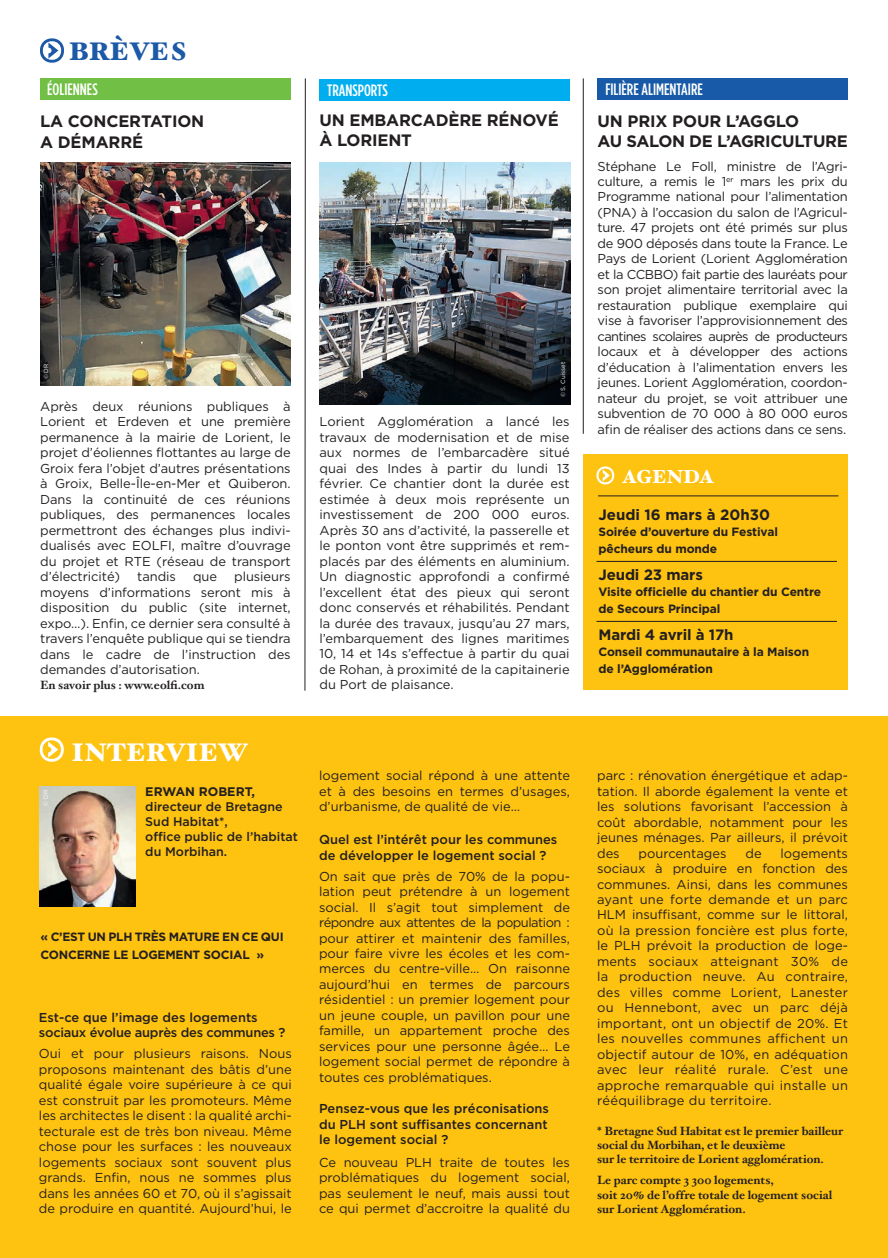
<style>
.page{position:relative;width:888px;height:1258px;background:#fff}
.page>*{position:absolute;margin:0;border:0;box-sizing:border-box;transform-origin:0 0}
.t1{font:900 25.5px "Hoefler Text";color:#fff}
.t2{font:900 25.5px "Hoefler Text";color:#1c59a7}
.t3{font:900 18.9px "Hoefler Text";color:#fff}
.t4{font:700 16.5px/19.8px "Gotham";letter-spacing:-.01em;color:#231f20}
.t5{font:500 16.5px "Gotham Condensed";color:#fff}
.t6{font:700 15px "Gotham";letter-spacing:-.01em;color:#231f20}
.t7{font:12.9px/15.5px "Gotham";color:#231f20;text-align:justify}
.t8{font:500 12.9px/15.5px "Gotham";color:#231f20}
.t9{font:500 12.9px/15.5px "Gotham";letter-spacing:-.02em;color:#231f20}
.t10{font:500 12.45px/15px "Gotham";color:#231f20}
.t11{font:700 12.45px "Gotham";color:#231f20}
.t12{font:700 12px/14.4px "Hoefler Text";color:#231f20}
.t13{font:700 12px/16.5px "Gotham";letter-spacing:-.01em;color:#231f20}
.t14{font:6px "Gotham";color:#fff}
</style>
<div class="page">
<div style="left:0;top:716px;width:888px;height:542px;background:#fec210"></div>
<svg style="left:40px;top:737px;width:24px;height:25px"></svg>
<img style="left:39px;top:786px;width:96px;height:120px">
<svg style="left:40px;top:38px;width:24px;height:25px"></svg>
<img style="left:40px;top:162px;width:250px;height:224px">
<div style="left:597px;top:78px;width:251px;height:22px;background:#185aa7"></div>
<div style="left:584px;top:454px;width:264px;height:236px;background:#fec210"></div>
<hr style="left:305px;top:78px;width:1px;height:613px;background:#231f20">
<hr style="left:583px;top:78px;width:1px;height:356px;background:#231f20">
<svg style="left:596px;top:466px;width:18px;height:18px"></svg>
<div style="left:40px;top:78px;width:251px;height:22px;background:#71bf44"></div>
<hr style="left:598px;top:496px;width:240px;height:1px;background:#231f20">
<hr style="left:596px;top:561px;width:241px;height:1px;background:#231f20">
<hr style="left:596px;top:621px;width:241px;height:1px;background:#231f20">
<div style="left:319px;top:79px;width:251px;height:22px;background:#00aeef"></div>
<img style="left:319px;top:162px;width:251px;height:243px">
<h1 class="t2" style="left:69px;top:37px;width:120px">BRÈVES</h1>
<p class="t5" style="left:47px;top:80px;width:52px">ÉOLIENNES</p>
<p class="t4" style="left:40px;top:111px;width:101px">La concertat</p>
<p class="t4" style="left:172px;top:111px;width:34px">ion</p>
<p class="t4" style="left:40px;top:132px;width:55px">a démarr</p>
<p class="t4" style="left:132px;top:132px;width:13px">é</p>
<p class="t5" style="left:327px;top:81px;width:62px">TRANSPORTS</p>
<p class="t4" style="left:319px;top:110px;width:241px">Un em barcadère rénové à Lorient</p>
<p class="t14" style="left:43px;top:379px;width:17px;rotate:-90deg">© DR</p>
<p class="t7" style="left:40px;top:398px;width:252px">Après deux réunions publiques à Lorient et Erdeven et une première permanence à la mairie de Lorient, le projet d’éoliennes flottantes au large de Groix fera l’objet d’autres présentations à Groix, Belle-Île-en-Mer et Quiberon.<br>Dans la continuité de ces réunions publiques, des permanences locales permettront des échanges plus indivi&shy;dualisés avec EOLFI, maître d’ouvrage du projet et RTE (réseau de transport d’électricité)</p>
<p class="t7" style="left:40px;top:569px;width:252px;text-indent:194px">plusieurs moyens d’informations seront mis à disposition du public (site internet, expo…). Enfin, ce dernier sera consulté à travers l’enquête publique qui se tiendra dans le cadre de l’instruction des demandes d’autorisation.</p>
<p class="t12" style="left:40px;top:678px;width:166px">En savoir plus : www.eolfi.com</p>
<p class="t7" style="left:137px;top:569px;width:40px">tandis</p>
<p class="t7" style="left:193px;top:569px;width:26px">que</p>
<p class="t14" style="left:42px;top:806px;width:17px;rotate:-90deg">© DR</p>
<h1 class="t1" style="left:71px;top:737px;width:34px">INTERV</h1>
<h1 class="t1" style="left:186px;top:737px;width:64px">IEW</h1>
<p class="t11" style="left:145px;top:785px;width:111px">Erwan Robert,</p>
<p class="t10" style="left:145px;top:799px;width:154px">directeur de Bretagne<br>Sud Habitat*,<br>office public de l’habitat du Morbihan.</p>
<p class="t13" style="left:41px;top:928px;width:136px">« C’est un PLH très mat</p>
<p class="t13" style="left:41px;top:928px;width:245px;line-height:18px;text-indent:154px">ure en ce qui concerne le logem ent social »</p>
<p class="t9" style="left:39px;top:1009px;width:248px">Est-ce que l’image des logements sociaux évolue auprès des communes ?</p>
<p class="t7" style="left:39px;top:1046px;width:254px">Oui et pour plusieurs raisons. Nous proposons maintenant des bâtis d’une qualité égale voire supérieure à ce qui est construit par les promoteurs. Même les architectes le disent : la qualité archi&shy;tecturale est de très bon niveau. Même chose pour les surfaces : les nouveaux logements sociaux sont souvent plus grands. Enfin, nous ne sommes plus dans les années 60 et 70, où il s’agissait de produire en quantité. Aujourd’hui, le</p>
<p class="t14" style="left:560px;top:397px;width:37px;rotate:-90deg">© S. Cuisset</p>
<p class="t7" style="left:319px;top:414px;width:252px">Lorient Agglomération a lancé les travaux de modernisation et de mise aux normes de l’embarcadère situé quai des I ndes à partir du lundi 13 février. Ce chantier dont la durée est estimée à deux mois représente un investissement de 200 000 euros.<br>Après 30 ans d’activité, la passerelle et le ponton vont être supprimés et rem&shy;placés par des éléments en aluminium.<br>Un diagnostic approfondi a confirmé l’excellent état des pieux qui seront donc conservés et réhabilités. Pendant la durée des travaux, jusqu’au 27 mars, l’embarquement des lignes maritimes 10, 14 et 14s s’effectue à partir du quai de Rohan, à proximité de la capitainerie du Port de plaisance.</p>
<p class="t7" style="left:319px;top:767px;width:252px">logement social répond à une attente et à des besoins en termes d’usages, d’urbanisme, de qualité de vie…</p>
<p class="t8" style="left:319px;top:831px;width:240px">Quel est l’intérêt pour les communes de développer le logement social ?</p>
<p class="t7" style="left:319px;top:868px;width:252px">On sait que près de 70% de la popu&shy;lation peut prétendre à un logement social. I l s’agit tout simplement de répondre aux attentes de la population : pour attirer et maintenir des familles, pour faire vivre les écoles et les com&shy;merces du centre-ville… On raisonne aujourd’hui en termes de parcours résidentiel : un premier logement pour un jeune couple, un pavillon pour une famille, un appartement proche des services pour une personne âgée… Le logement social permet de répondre à toutes ces problématiques.</p>
<p class="t8" style="left:319px;top:1101px;width:231px;text-align:justify">Pensez-vous que les préconisations du PLH sont suffisantes concernant le logement social ?</p>
<p class="t7" style="left:319px;top:1154px;width:252px">Ce nouveau PLH traite de toutes les problématiques du logement social, pas seulement le neuf, mais aussi tout ce qui permet d’accroitre la qualité du</p>
<p class="t5" style="left:605px;top:81px;width:99px">FILIÈRE ALIMENTAIRE</p>
<p class="t4" style="left:598px;top:111px;width:252px">Un prix pour l’Agglo<br>au sa lon de l’agriculture</p>
<p class="t7" style="left:598px;top:158px;width:252px">Stéphane Le Foll, ministre de l’Agri&shy;culture, a remis le 1<sup>er</sup> mars les prix du Programme national pour l’alimentation (PNA) à l’occasion du salon de l’Agricul&shy;ture. 47 projets ont été primés sur plus de 900 déposés dans toute la France. Le Pays de Lorient (Lorient Agglomération et la CCBBO) fait partie des lauréats pour son projet alimentaire territorial avec la restauration publique exemplaire qui vise à favoriser l’approvisionnement des cantines scolaires auprès de producteurs locaux et à développer des actions d’éducation à l’alimentation envers les jeunes. Lorient Agglomération, coordon&shy;nateur du projet, se voit attribuer une subvention de 70 000 à 80 000 euros afin de réaliser des actions dans ce sens.</p>
<h2 class="t3" style="left:622px;top:465px;width:94px">AGENDA</h2>
<p class="t6" style="left:598px;top:506px;width:173px">Jeudi 16 mars à 20h30</p>
<p class="t13" style="left:598px;top:523px;width:181px">Soirée d’ouverture du Festival pêcheurs du monde</p>
<p class="t6" style="left:598px;top:566px;width:106px">Jeudi 23 mars</p>
<p class="t13" style="left:598px;top:583px;width:224px">Visite officielle du chantier du Centre de Secours Principal</p>
<p class="t6" style="left:598px;top:626px;width:137px">Mardi 4 avril à 17h</p>
<p class="t13" style="left:598px;top:643px;width:212px">Conseil communautaire à la Maison de l’Agglomération</p>
<p class="t7" style="left:597px;top:767px;width:252px">parc : rénovation énergétique et adap&shy;tation. I l aborde également la vente et les solutions favorisant l’accession à coût abordable, notamment pour les jeunes ménages. Par ailleurs, il prévoit des</p>
<p class="t7" style="left:597px;top:845px;width:252px;text-indent:183px">logements sociaux à produire en fonction des communes. Ainsi, dans les communes ayant une forte demande et un parc HLM insuffisant, comme sur le littoral, où la pression foncière est plus forte, le PLH prévoit la production de loge&shy;ments sociaux atteignant 30% de la production neuve. Au contraire, des villes comme Lorient, Lanester ou Hennebont, avec un parc déjà important, ont un objectif de 20%. Et les nouvelles communes affichent un objectif autour de 10%, en adéquation avec leur réalité rurale. C’est une approche remarquable qui installe un rééquilibrage du territoire.</p>
<p class="t12" style="left:597px;top:1123px;width:248px">* Bretagne Sud Habitat est le premier bailleur social du Morbihan, et le deuxième<br>sur le territoire de Lorient agglomération.</p>
<p class="t12" style="left:597px;top:1173px;width:237px">Le parc compte 3 300 logements,<br>soit 20% de l’offre totale de logement social sur Lorient Agglomération.</p>
<p class="t7" style="left:639px;top:845px;width:89px">pourcentages</p>
<p class="t7" style="left:745px;top:845px;width:18px">de</p>
</div>
